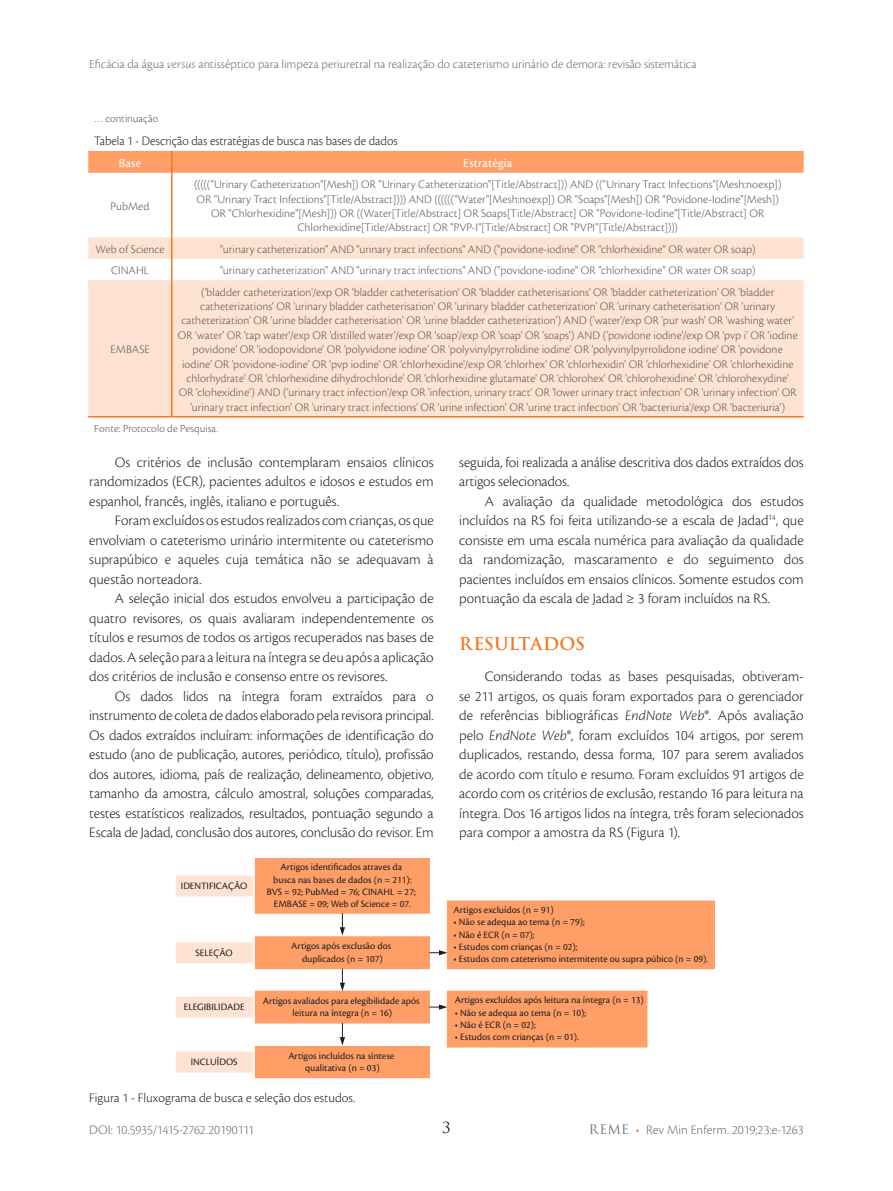
<style>
.page{position:relative;width:893px;height:1191px;background:#fff}
.page>*{position:absolute;margin:0;border:0;box-sizing:border-box;transform-origin:0 0}
.t1{font:700 17.25px "Trajan Pro";color:#f57523}
.t2{font:300 15px/19.5px "Cronos Pro";letter-spacing:-.005em;color:#231f20;text-align:justify}
.t3{font:15px "Trajan Pro";color:#231f20}
.t4{font:300 13.5px "Cronos Pro";letter-spacing:-.01em;color:#6c6d70}
.t5{font:300 13.5px "Cronos Pro";color:#231f20;scale:.96 1}
.t6{font:300 13.5px "Cronos Pro";color:#231f20}
.t7{font:300 12.75px "Cronos Pro";color:#6c6d70}
.t8{font:12.75px "Cronos Pro";letter-spacing:.01em;color:#fff}
.t9{font:300 12px/14.4px "Cronos Pro";letter-spacing:.005em;color:#57585a;text-align:center}
.t10{font:300 11.25px "Cronos Pro";letter-spacing:.005em;color:#57585a}
.t11{font:10.2px/12.1px "Cronos Pro";color:#231f20;text-align:center}
.s1{font-style:italic}
.s2{font-family:"Trajan Pro";font-weight:400;font-size:12.75px}
.s3{color:#f57523}
</style>
<div class="page">
<div style="left:88px;top:151px;width:716px;height:22px;background:#ff9f67"></div>
<svg style="left:88px;top:237px;width:716px;height:179px;background:#ffe6d7"></svg>
<hr style="left:171px;top:151px;width:2px;height:22px;background:#f57523">
<hr style="left:171px;top:173px;width:2px;height:64px;background:#f57523">
<hr style="left:171px;top:237px;width:2px;height:22px;background:#f57523">
<hr style="left:171px;top:259px;width:2px;height:21px;background:#f57523">
<hr style="left:171px;top:280px;width:2px;height:136px;background:#f57523">
<hr style="left:88px;top:416px;width:84px;height:1px;background:#f57523">
<hr style="left:172px;top:416px;width:632px;height:1px;background:#f57523">
<div style="left:176px;top:876px;width:76px;height:20px;background:#ffe3d2"></div>
<div style="left:176px;top:875px;width:77px;height:21px;border:1px solid #ffe3d2"></div>
<div style="left:255px;top:936px;width:174px;height:32px;background:#ff9f67"></div>
<div style="left:255px;top:936px;width:175px;height:33px;border:1px solid #ff9f67"></div>
<div style="left:255px;top:858px;width:174px;height:55px;background:#ff9f67"></div>
<div style="left:255px;top:991px;width:174px;height:32px;background:#ff9f67"></div>
<div style="left:255px;top:990px;width:175px;height:33px;border:1px solid #ff9f67"></div>
<div style="left:255px;top:1046px;width:174px;height:31px;background:#ff9f67"></div>
<div style="left:255px;top:1046px;width:175px;height:32px;border:1px solid #ff9f67"></div>
<svg style="left:340px;top:1023px;width:5px;height:22px"></svg>
<svg style="left:340px;top:968px;width:5px;height:23px"></svg>
<svg style="left:340px;top:913px;width:5px;height:22px"></svg>
<div style="left:176px;top:943px;width:76px;height:19px;background:#ffe3d2"></div>
<div style="left:176px;top:942px;width:77px;height:21px;border:1px solid #ffe3d2"></div>
<div style="left:176px;top:997px;width:76px;height:20px;background:#ffe3d2"></div>
<div style="left:176px;top:996px;width:77px;height:21px;border:1px solid #ffe3d2"></div>
<div style="left:176px;top:1052px;width:76px;height:20px;background:#ffe3d2"></div>
<div style="left:176px;top:1051px;width:77px;height:21px;border:1px solid #ffe3d2"></div>
<svg style="left:429px;top:950px;width:18px;height:5px"></svg>
<div style="left:447px;top:901px;width:267px;height:67px;background:#ff9f67"></div>
<div style="left:447px;top:900px;width:268px;height:69px;border:1px solid #ff9f67"></div>
<svg style="left:429px;top:1004px;width:18px;height:5px"></svg>
<div style="left:447px;top:991px;width:200px;height:56px;background:#ff9f67"></div>
<div style="left:447px;top:990px;width:200px;height:57px;border:1px solid #ff9f67"></div>
<p class="t7" style="left:89px;top:57px;width:609px">Eficácia da água <span class="s1">versus</span> antisséptico para limpeza periuretral na realização do cateterismo urinário de demora: revisão sistemática</p>
<p class="t10" style="left:94px;top:112px;width:66px">… continuação</p>
<p class="t5" style="left:94px;top:133px;width:318px">Tabela 1 - Descrição das estratégias de busca nas bases de dados</p>
<p class="t8" style="left:119px;top:156px;width:24px">Base</p>
<p class="t8" style="left:463px;top:156px;width:50px">Estratégia</p>
<p class="t9" style="left:111px;top:199px;width:40px">PubMed</p>
<p class="t9" style="left:194px;top:177px;width:589px">((((("Urinary Catheterization"[Mesh]) OR "Urinary Catheterization"[Title/Abstract])) AND (("Urinary Tract Infections"[Mesh:noexp])<br>OR "Urinary Tract Infections"[Title/Abstract]))) AND (((((("Water"[Mesh:noexp]) OR "Soaps"[Mesh]) OR "Povidone-Iodine"[Mesh])<br>OR "Chlorhexidine"[Mesh])) OR ((Water[Title/Abstract] OR Soaps[Title/Abstract] OR "Povidone-Iodine"[Title/Abstract] OR Chlorhexidine[Title/Abstract] OR "PVP-I"[Title/Abstract] OR "PVPI"[Title/Abstract])))</p>
<p class="t9" style="left:95px;top:242px;width:71px">Web of Science</p>
<p class="t9" style="left:220px;top:242px;width:537px">"urinary catheterization" AND "urinary tract infections" AND ("povidone-iodine" OR "chlorhexidine" OR water OR soap)</p>
<p class="t9" style="left:111px;top:263px;width:39px">CINAHL</p>
<p class="t9" style="left:220px;top:263px;width:537px">"urinary catheterization" AND "urinary tract infections" AND ("povidone-iodine" OR "chlorhexidine" OR water OR soap)</p>
<p class="t9" style="left:178px;top:284px;width:621px">('bladder catheterization'/exp OR 'bladder catheterisation' OR 'bladder catheterisations' OR 'bladder catheterization' OR 'bladder catheterizations' OR 'urinary bladder catheterisation' OR 'urinary bladder catheterization' OR 'urinary catheterisation' OR 'urinary catheterization' OR 'urine bladder catheterisation' OR 'urine bladder catheterization') AND ('water'/exp OR 'pur wash' OR 'washing water' OR 'water' OR 'tap water'/exp OR 'distilled water'/exp OR 'soap'/exp OR 'soap' OR 'soaps') AND ('povidone iodine'/exp OR 'pvp i' OR 'iodine povidone' OR 'iodopovidone' OR 'polyvidone iodine' OR 'polyvinylpyrrolidine iodine' OR 'polyvinylpyrrolidone iodine' OR 'povidone iodine' OR 'povidone-iodine' OR 'pvp iodine' OR 'chlorhexidine'/exp OR 'chlorhex' OR 'chlorhexidin' OR 'chlorhexidine' OR 'chlorhexidine chlorhydrate' OR 'chlorhexidine dihydrochloride' OR 'chlorhexidine glutamate' OR 'chlorohex' OR 'chlorohexidine' OR 'chlorohexydine' OR 'clohexidine') AND ('urinary tract infection'/exp OR 'infection, urinary tract' OR 'lower urinary tract infection' OR 'urinary infection' OR 'urinary tract infection' OR 'urinary tract infections' OR 'urine infection' OR 'urine tract infection' OR 'bacteriuria'/exp OR 'bacteriuria')</p>
<p class="t10" style="left:94px;top:421px;width:125px">Fonte: Protocolo de Pesquisa.</p>
<p class="t9" style="left:110px;top:342px;width:41px">EMBASE</p>
<p class="t2" style="left:89px;top:452px;width:346px;text-indent:26px">Os critérios de inclusão contemplaram ensaios clínicos randomizados (ECR), pacientes adultos e idosos e estudos em espanhol, francês, inglês, italiano e português.</p>
<p class="t2" style="left:89px;top:511px;width:346px;text-indent:26px">Foram excluídos os estudos realizados com crianças, os que envolviam o cateterismo urinário intermitente ou cateterismo suprapúbico e aqueles cuja temática não se adequavam à questão norteadora.</p>
<p class="t2" style="left:89px;top:589px;width:346px;text-indent:26px">A seleção inicial dos estudos envolveu a participação de quatro revisores, os quais avaliaram independentemente os títulos e resumos de todos os artigos recuperados nas bases de dados. A seleção para a leitura na íntegra se deu após a aplicação dos critérios de inclusão e consenso entre os revisores.</p>
<p class="t2" style="left:89px;top:686px;width:346px;text-indent:26px">Os dados lidos na íntegra foram extraídos para o instrumento de coleta de dados elaborado pela revisora principal.<br>Os dados extraídos incluíram: informações de identificação do estudo (ano de publicação, autores, periódico, título), profissão dos autores, idioma, país de realização, delineamento, objetivo, tamanho da amostra, cálculo amostral, soluções comparadas, testes estatísticos realizados, resultados, pontuação segundo a Escala de Jadad, conclusão dos autores, conclusão do revisor. Em</p>
<p class="t11" style="left:181px;top:879px;width:68px">IDENTIFICAÇÃO</p>
<p class="t11" style="left:196px;top:946px;width:39px">SELEÇÃO</p>
<p class="t11" style="left:184px;top:1000px;width:62px">ELEGIBILIDADE</p>
<p class="t11" style="left:191px;top:1055px;width:48px">INCLUÍDOS</p>
<p class="t11" style="left:267px;top:861px;width:150px">Artigos identificados atraves da<br>busca nas bases de dados (n = 211):<br>BVS = 92; PubMed = 76; CINAHL = 27;<br>EMBASE = 09; Web of Science = 07.</p>
<p class="t11" style="left:291px;top:940px;width:102px">Artigos após exclusão dos duplicados (n = 107)</p>
<p class="t11" style="left:263px;top:994px;width:158px">Artigos avaliados para elegibilidade após leitura na íntegra (n = 16)</p>
<p class="t11" style="left:288px;top:1050px;width:107px">Artigos incluídos na síntese qualitativa (n = 03)</p>
<p class="t6" style="left:89px;top:1089px;width:267px">Figura 1 - Fluxograma de busca e seleção dos estudos.</p>
<p class="t2" style="left:459px;top:452px;width:346px">seguida, foi realizada a análise descritiva dos dados extraídos dos artigos selecionados.</p>
<p class="t2" style="left:459px;top:491px;width:346px;text-indent:26px">A avaliação da qualidade metodológica dos estudos incluídos na RS foi feita utilizando-se a escala de Jadad<sup>14</sup>, que consiste em uma escala numérica para avaliação da qualidade da randomização, mascaramento e do seguimento dos pacientes incluídos em ensaios clínicos. Somente estudos com pontuação da escala de Jadad ≥ 3 foram incluídos na RS.</p>
<p class="t1" style="left:459px;top:633px;width:127px">RESULTADOS</p>
<p class="t2" style="left:459px;top:667px;width:346px;text-indent:26px">Considerando todas as bases pesquisadas, obtiveram&shy;se 211 artigos, os quais foram exportados para o gerenciador de referências bibliográficas <span class="s1">EndNote Web</span>®. Após avaliação pelo <span class="s1">EndNote Web</span>®, foram excluídos 104 artigos, por serem duplicados, restando, dessa forma, 107 para serem avaliados de acordo com título e resumo. Foram excluídos 91 artigos de acordo com os critérios de exclusão, restando 16 para leitura na íntegra. Dos 16 artigos lidos na íntegra, três foram selecionados para compor a amostra da RS (Figura 1).</p>
<p class="t11" style="left:453px;top:904px;width:102px">Artigos excluídos (n = 91)</p>
<p class="t11" style="left:453px;top:916px;width:133px">• Não se adequa ao tema (n = 79);</p>
<p class="t11" style="left:453px;top:928px;width:83px">• Não é ECR (n = 07);</p>
<p class="t11" style="left:453px;top:940px;width:125px">• Estudos com crianças (n = 02);</p>
<p class="t11" style="left:453px;top:952px;width:256px">• Estudos com cateterismo intermitente ou supra púbico (n = 09).</p>
<p class="t11" style="left:455px;top:994px;width:190px">Artigos excluídos após leitura na íntegra (n = 13)</p>
<p class="t11" style="left:455px;top:1006px;width:133px">• Não se adequa ao tema (n = 10);</p>
<p class="t11" style="left:455px;top:1018px;width:83px">• Não é ECR (n = 02);</p>
<p class="t11" style="left:455px;top:1030px;width:125px">• Estudos com crianças (n = 01).</p>
<p class="t3" style="left:442px;top:1118px;width:10px">3</p>
<p class="t4" style="left:89px;top:1121px;width:166px">DOI: 10.5935/1415-2762.20190111</p>
<p class="t4" style="left:589px;top:1121px;width:216px"><span class="s2">REME</span> <span class="s3">•</span> Rev Min Enferm. 2019;23:e-1263</p>
</div>
